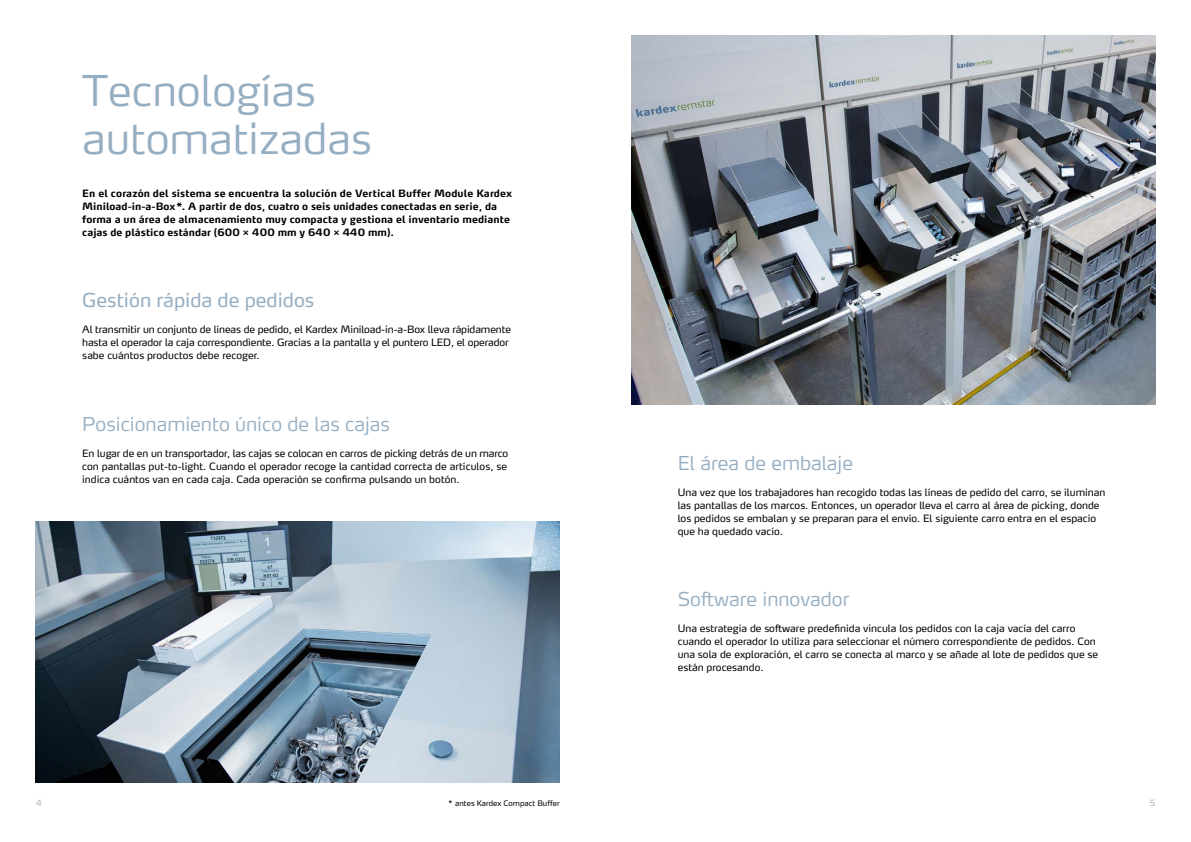
<style>
.page{position:relative;width:1191px;height:842px;background:#fff}
.page>*{position:absolute;margin:0;border:0;box-sizing:border-box;transform-origin:0 0}
.t1{font:300 42px/48px "Max Pro";color:#96aec2}
.t2{font:300 19px "Max Pro";color:#96aec2}
.t3{font:19px "Max Pro";color:#96aec2}
.t4{font:10px/13px "Max Pro";color:#000}
.t5{font:700 10px/13px "Max Pro";letter-spacing:.005em;color:#000}
.t6{font:300 8.5px "Max Pro";color:#a8aca9}
.t7{font:7.5px "Max Pro";color:#000}
</style>
<div class="page">
<img style="left:631px;top:36px;width:524px;height:369px">
<img style="left:36px;top:522px;width:524px;height:260px">
<h1 class="t1" style="left:82px;top:62px;width:291px">Tecnologías automatizadas</h1>
<p class="t5" style="left:82px;top:185px;width:431px">En el corazón del sistema se encuentra la solución de Vertical Buffer Module Kardex Miniload-in-a-Box*. A partir de dos, cuatro o seis unidades conectadas en serie, da forma a un área de almacenamiento muy compacta y gestiona el inventario mediante cajas de plástico estándar (600 × 400 mm y 640 × 440 mm).</p>
<h2 class="t3" style="left:82px;top:284px;width:234px">Gestión rápida de pedidos</h2>
<p class="t4" style="left:82px;top:322px;width:430px">Al transmitir un conjunto de líneas de pedido, el Kardex Miniload-in-a-Box lleva rápidamente hasta el operador la caja correspondiente. Gracias a la pantalla y el puntero LED, el operador sabe cuántos productos debe recoger.</p>
<h2 class="t2" style="left:82px;top:408px;width:309px">Posicionamiento único de las cajas</h2>
<p class="t4" style="left:82px;top:446px;width:427px">En lugar de en un transportador, las cajas se colocan en carros de picking detrás de un marco con pantallas put-to-light. Cuando el operador recoge la cantidad correcta de artículos, se indica cuántos van en cada caja. Cada operación se confirma pulsando un botón.</p>
<h2 class="t2" style="left:677px;top:447px;width:177px">El área de embalaje</h2>
<p class="t4" style="left:677px;top:485px;width:429px">Una vez que los trabajadores han recogido todas las líneas de pedido del carro, se iluminan las pantallas de los marcos. Entonces, un operador lleva el carro al área de picking, donde los pedidos se embalan y se preparan para el envío. El siguiente carro entra en el espacio que ha quedado vacío.</p>
<h2 class="t2" style="left:677px;top:583px;width:173px">Software innovador</h2>
<p class="t4" style="left:677px;top:621px;width:422px">Una estrategia de software predefinida vincula los pedidos con la caja vacía del carro cuando el operador lo utiliza para seleccionar el número correspondiente de pedidos. Con una sola de exploración, el carro se conecta al marco y se añade al lote de pedidos que se están procesando.</p>
<p class="t6" style="left:36px;top:796px;width:8px">4</p>
<p class="t7" style="left:448px;top:797px;width:113px">* antes Kardex Compact Buffer</p>
<p class="t6" style="left:1150px;top:796px;width:7px">5</p>
</div>
